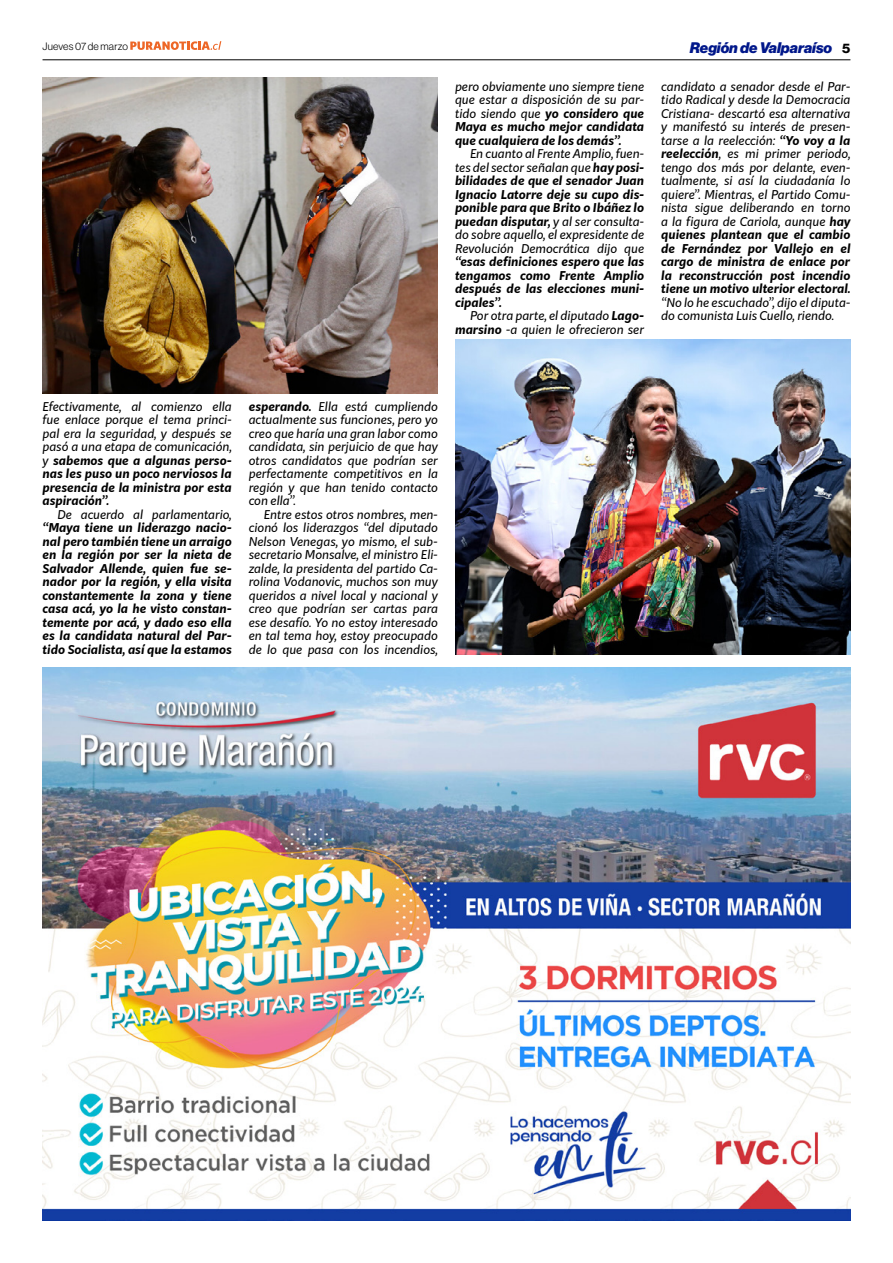
<style>
.page{position:relative;width:893px;height:1263px;background:#fff}
.page>*{position:absolute;margin:0;border:0;box-sizing:border-box;transform-origin:0 0}
.t1{font:15px "N Haas Grotesk DS Pro 96 Blk It";color:#00178a}
.t2{font:italic 12px/13.5px "Kit Sans";color:#000;text-align:justify}
.t3{font:italic 700 12px/13.5px "Kit Sans";color:#000;text-align:justify}
.t4{font:10.5px "N Haas Grotesk DS Pro 45 Lt";letter-spacing:.015em;color:#000}
.s1{font-family:"N Haas Grotesk DS Pro 75 Bd";font-size:13.5px;color:#000}
.s2{font-weight:700}
</style>
<div class="page">
<img style="left:43px;top:668px;width:807px;height:552px">
<hr style="left:43px;top:59px;width:807px;height:1px;background:#000">
<svg style="left:130px;top:41px;width:91px;height:9px"></svg>
<img style="left:43px;top:78px;width:395px;height:315px">
<img style="left:455px;top:339px;width:395px;height:316px">
<p class="t4" style="left:43px;top:40px;width:87px">Jueves 07 de marzo</p>
<p class="t1" style="left:690px;top:39px;width:162px">Región de Valparaíso <span class="s1">5</span></p>
<p class="t2" style="left:455px;top:79px;width:191px">pero obviamente uno siempre tiene que estar a disposición de su par&shy;tido siendo que <span class="s2">yo considero que Maya es mucho mejor candidata que cualquiera de los demás”.</span></p>
<p class="t2" style="left:455px;top:146px;width:191px;text-indent:15px">En cuanto al Frente Amplio, fuen&shy;tes del sector señalan que <span class="s2">hay posi&shy;bilidades de que el senador Juan Ignacio Latorre deje su cupo dis&shy;ponible para que Brito o Ibáñez lo puedan disputar,</span> y al ser consulta&shy;do sobre aquello, el expresidente de Revolución Democrática dijo que</p>
<p class="t3" style="left:455px;top:254px;width:191px">“esas definiciones espero que las tengamos como Frente Amplio después de las elecciones muni&shy;cipales”.</p>
<p class="t2" style="left:455px;top:308px;width:191px;text-align:right">Por otra parte, el diputado <span class="s2">Lago&shy;marsino</span> -a quien le ofrecieron ser</p>
<p class="t2" style="left:661px;top:79px;width:191px">candidato a senador desde el Par&shy;tido Radical y desde la Democracia Cristiana- descartó esa alternativa y manifestó su interés de presen&shy;tarse a la reelección: <span class="s2">“Yo voy a la reelección</span>, es mi primer periodo, tengo dos más por delante, even&shy;tualmente, si así la ciudadanía lo quiere”. Mientras, el Partido Comu&shy;nista sigue deliberando en torno a la figura de Cariola, aunque <span class="s2">hay quienes plantean que el cambio de Fernández por Vallejo en el cargo de ministra de enlace por la reconstrucción post incendio tiene un motivo ulterior electoral.</span></p>
<p class="t2" style="left:661px;top:295px;width:191px">“No lo he escuchado”, dijo el diputa&shy;do comunista Luis Cuello, riendo.</p>
<p class="t2" style="left:43px;top:399px;width:191px">Efectivamente, al comienzo ella fue enlace porque el tema princi&shy;pal era la seguridad, y después se pasó a una etapa de comunicación, y <span class="s2">sabemos que a algunas perso&shy;nas les puso un poco nerviosos la presencia de la ministra por esta aspiración”.</span></p>
<p class="t2" style="left:58px;top:507px;width:176px">De acuerdo al parlamentario,</p>
<p class="t3" style="left:43px;top:520px;width:191px">“Maya tiene un liderazgo nacio&shy;nal pero también tiene un arraigo en la región por ser la nieta de Salvador Allende, quien fue se&shy;nador por la región, y ella visita constantemente la zona y tiene casa acá, yo la he visto constan&shy;temente por acá, y dado eso ella es la candidata natural del Par&shy;tido Socialista, así que la estamos</p>
<p class="t2" style="left:249px;top:399px;width:191px"><span class="s2">esperando.</span> Ella está cumpliendo actualmente sus funciones, pero yo creo que haría una gran labor como candidata, sin perjuicio de que hay otros candidatos que podrían ser perfectamente competitivos en la región y que han tenido contacto con ella”.</p>
<p class="t2" style="left:249px;top:507px;width:191px;text-indent:15px">Entre estos otros nombres, men&shy;cionó los liderazgos “del diputado Nelson Venegas, yo mismo, el sub&shy;secretario Monsalve, el ministro Eli&shy;zalde, la presidenta del partido Ca&shy;rolina Vodanovic, muchos son muy queridos a nivel local y nacional y creo que podrían ser cartas para ese desafío. Yo no estoy interesado en tal tema hoy, estoy preocupado de lo que pasa con los incendios,</p>
</div>
